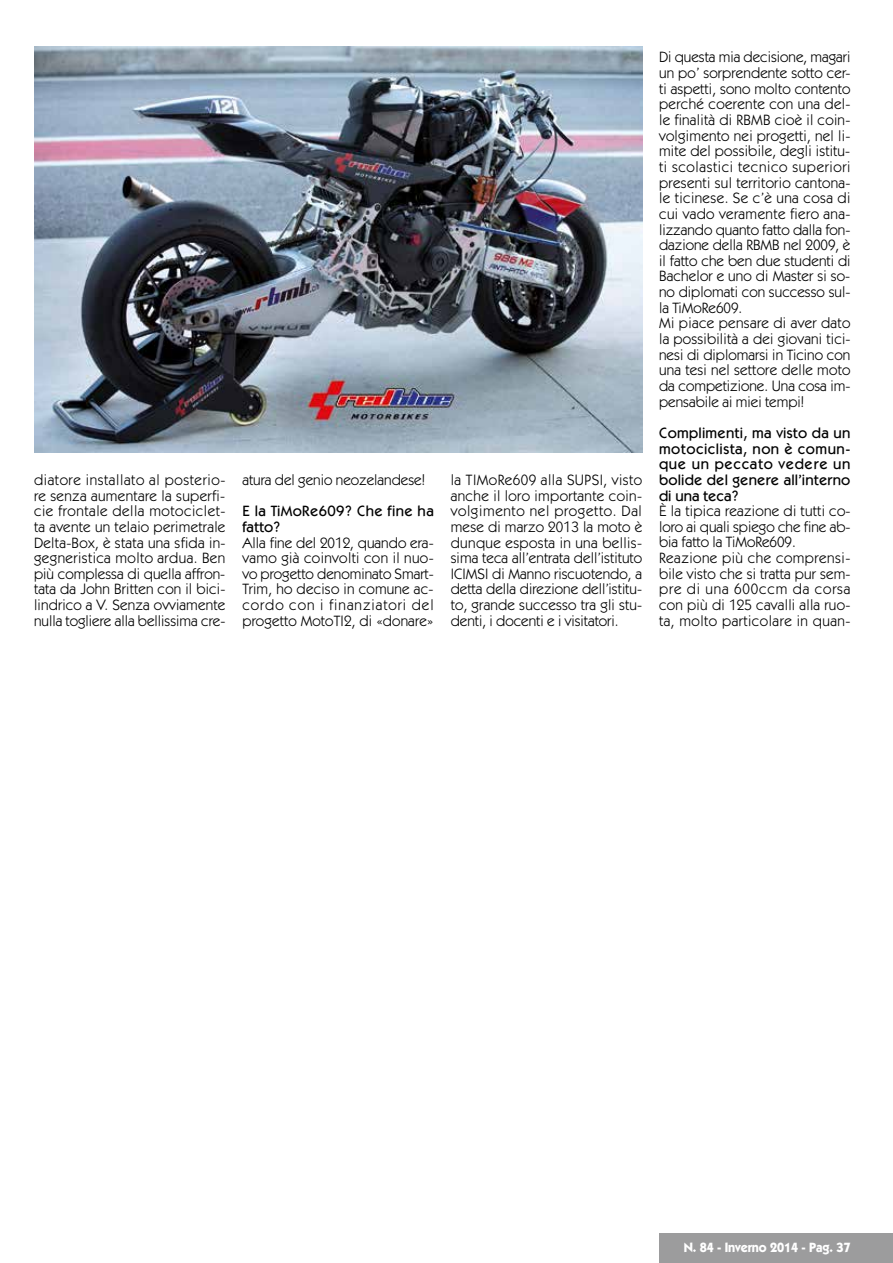
<style>
.page{position:relative;width:893px;height:1263px;background:#fff}
.page>*{position:absolute;margin:0;border:0;box-sizing:border-box;transform-origin:0 0}
.t1{font:15px/15.6px "ITC Kabel Std";letter-spacing:.01em;color:#000;text-align:justify}
.t2{font:500 15px/15.6px "ITC Kabel Std";letter-spacing:.01em;color:#000}
.t3{font:700 13.5px "ITC Kabel Std";letter-spacing:-.01em;color:#fff;scale:.95 1}
</style>
<div class="page">
<div style="left:659px;top:1233px;width:234px;height:30px;background:#9c9c9d"></div>
<img style="left:34px;top:47px;width:608px;height:405px">
<p class="t1" style="left:34px;top:472px;width:193px">diatore installato al posterio&shy;re senza aumentare la superfi&shy;cie frontale della motociclet&shy;ta avente un telaio perimetrale Delta-Box, è stata una sfida in&shy;gegneristica molto ardua. Ben più complessa di quella affron&shy;tata da John Britten con il bici&shy;lindrico a V. Senza ovviamente nulla togliere alla bellissima cre-</p>
<p class="t1" style="left:242px;top:472px;width:184px">atura del genio neozelandese!</p>
<p class="t2" style="left:242px;top:503px;width:193px">E la TiMoRe609? Che fine ha fatto?</p>
<p class="t1" style="left:242px;top:535px;width:193px">Alla fine del 2012, quando era&shy;vamo già coinvolti con il nuo&shy;vo progetto denominato Smart-Trim, ho deciso in comune ac&shy;cordo con i finanziatori del progetto MotoTI2, di «donare»</p>
<p class="t1" style="left:451px;top:472px;width:193px">la TIMoRe609 alla SUPSI, visto anche il loro importante coin&shy;volgimento nel progetto. Dal mese di marzo 2013 la moto è dunque esposta in una bellis&shy;sima teca all’entrata dell’istituto ICIMSI di Manno riscuotendo, a detta della direzione dell’istitu&shy;to, grande successo tra gli stu&shy;denti, i docenti e i visitatori.</p>
<p class="t1" style="left:659px;top:50px;width:193px;text-align:left">Di questa mia decisione, magari un po’ sorprendente sotto cer&shy;ti aspetti, sono molto contento perché coerente con una del&shy;le finalità di RBMB cioè il coin&shy;volgimento nei progetti, nel li&shy;mite del possibile, degli istitu&shy;ti scolastici tecnico superiori presenti sul territorio cantona&shy;le ticinese. Se c’è una cosa di cui vado veramente fiero ana&shy;lizzando quanto fatto dalla fon&shy;dazione della RBMB nel 2009, è il fatto che ben due studenti di<br>Bachelor e uno di Master si so&shy;no diplomati con successo sul&shy;la TiMoRe609.<br>Mi piace pensare di aver dato la possibilità a dei giovani tici&shy;nesi di diplomarsi in Ticino con una tesi nel settore delle moto da competizione. Una cosa im&shy;pensabile ai miei tempi!</p>
<p class="t2" style="left:659px;top:425px;width:193px;text-align:justify">Complimenti, ma visto da un motociclista, non è comun&shy;que un peccato vedere un bolide del genere all’interno di una teca?</p>
<p class="t1" style="left:659px;top:503px;width:193px;text-align:left">È la tipica reazione di tutti co&shy;loro ai quali spiego che fine ab&shy;bia fatto la TiMoRe609.<br>Reazione più che comprensi&shy;bile visto che si tratta pur sem&shy;pre di una 600ccm da corsa con più di 125 cavalli alla ruo&shy;ta, molto particolare in quan-</p>
<p class="t3" style="left:684px;top:1239px;width:177px">N. 84 - Inverno 2014 - Pag. 37</p>
</div>
